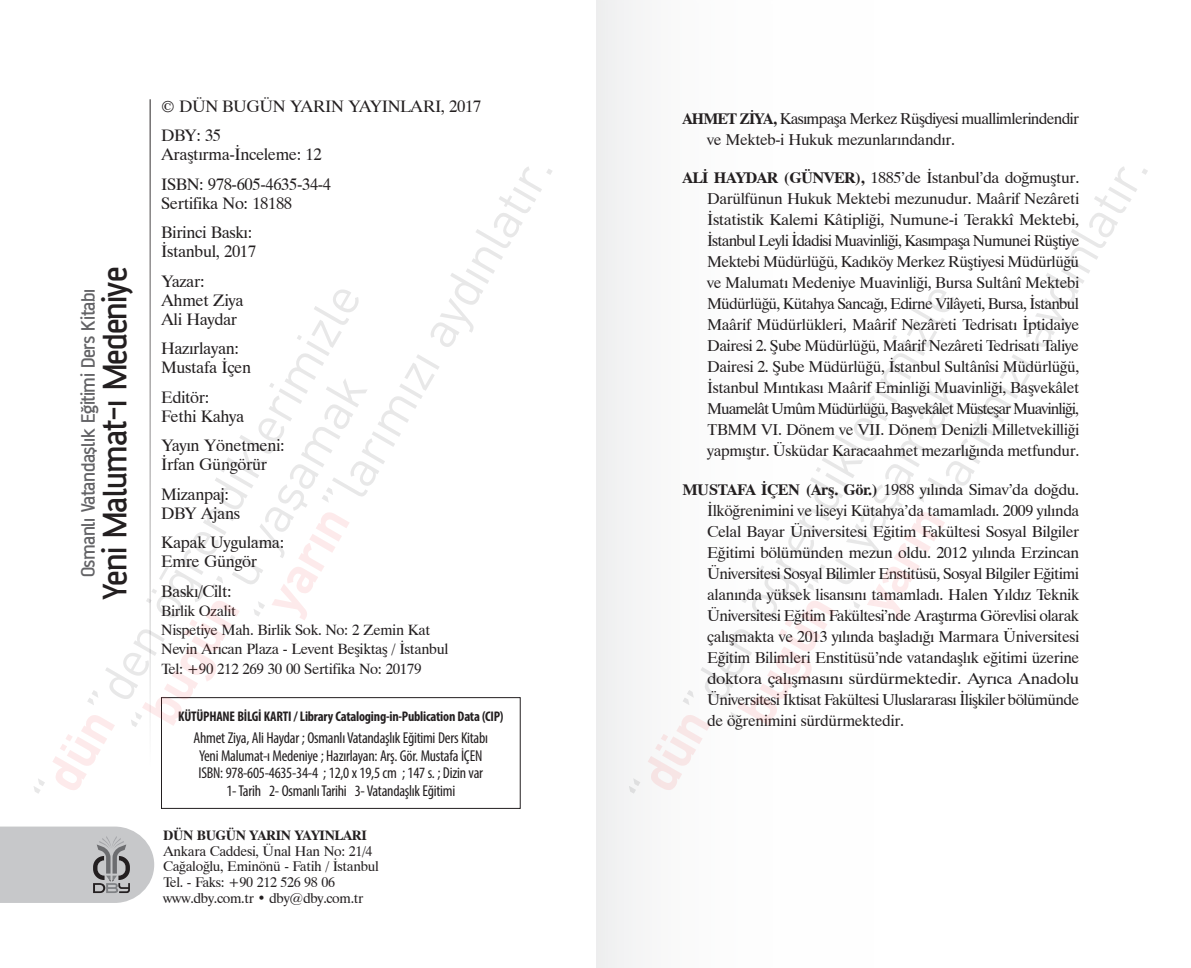
<style>
.page{position:relative;width:1191px;height:968px;background:#fff}
.page>*{position:absolute;margin:0;border:0;box-sizing:border-box;transform-origin:0 0}
.t1{font:500 36.75px "AF Battersea";letter-spacing:-.025em;color:#231f20}
.t2{font:500 21px "AF Battersea";letter-spacing:-.025em;color:#636366}
.t3{font:16.62px/19.2px "DBY";letter-spacing:-.025em;color:#231f20}
.t4{font:15.75px/21px "DBY";letter-spacing:-.025em;color:#231f20;text-align:justify}
.t5{font:condensed 15.75px/17.5px "Myriad Pro";letter-spacing:-.015em;color:#231f20;text-align:center}
.t6{font:15.75px/21px "DBY";letter-spacing:-.045em;color:#231f20}
.t7{font:14.88px/19.2px "DBY";letter-spacing:-.025em;color:#231f20}
.t8{font:14px/15.8px "DBY";letter-spacing:-.025em;color:#231f20}
.t9{font:700 condensed 14px "Myriad Pro";letter-spacing:-.015em;color:#231f20}
.t10{font:700 14px "DBY";letter-spacing:-.025em;color:#231f20}
.s1{font-weight:700}
</style>
<div class="page">
<div style="left:595px;top:0;width:596px;height:967px;background:linear-gradient(to right,#f8f8f8,#fff)"></div>
<hr style="left:150px;top:99px;width:1px;height:667px;background:#231f20">
<svg style="left:0;top:826px;width:154px;height:76px;background:#c1c2c4"></svg>
<div style="left:161px;top:697px;width:359px;height:111px;border:1px solid #231f20"></div>
<svg style="left:368px;top:167px;width:184px;height:319px"></svg>
<svg style="left:131px;top:389px;width:237px;height:338px"></svg>
<svg style="left:87px;top:289px;width:272px;height:416px"></svg>
<svg style="left:53px;top:715px;width:62px;height:75px"></svg>
<svg style="left:34px;top:779px;width:11px;height:14px"></svg>
<svg style="left:917px;top:166px;width:231px;height:336px"></svg>
<svg style="left:726px;top:378px;width:237px;height:349px"></svg>
<svg style="left:682px;top:289px;width:272px;height:416px"></svg>
<svg style="left:647px;top:714px;width:63px;height:76px"></svg>
<svg style="left:629px;top:778px;width:11px;height:15px"></svg>
<h1 class="t1" style="left:96px;top:599px;width:334px;rotate:-90deg">Yeni Malumat-ı Medeniye</h1>
<h2 class="t2" style="left:78px;top:577px;width:290px;rotate:-90deg">Osmanlı Vatandaşlık Eğitimi Ders Kitabı</h2>
<p class="t3" style="left:161px;top:91px;width:321px;line-height:29.2px">© DÜN BUGÜN YARIN YAYINLARI, 2017<br>DBY: 35</p>
<p class="t3" style="left:161px;top:140px;width:171px;line-height:29.2px">Araştırma-İnceleme: 12<br>ISBN: 978-605-4635-34-4</p>
<p class="t3" style="left:161px;top:188px;width:132px;line-height:29.2px">Sertifika No: 18188<br>Birinci Baskı:</p>
<p class="t3" style="left:161px;top:237px;width:96px;line-height:29.2px">İstanbul, 2017<br>Yazar:</p>
<p class="t3" style="left:161px;top:290px;width:84px">Ahmet Ziya<br>Ali Haydar</p>
<p class="t3" style="left:161px;top:338px;width:91px">Hazırlayan:<br>Mustafa İçen</p>
<p class="t3" style="left:161px;top:387px;width:85px">Editör:<br>Fethi Kahya</p>
<p class="t3" style="left:161px;top:435px;width:125px">Yayın Yönetmeni:<br>İrfan Güngörür</p>
<p class="t3" style="left:161px;top:484px;width:80px">Mizanpaj:<br>DBY Ajans</p>
<p class="t3" style="left:161px;top:532px;width:124px">Kapak Uygulama:<br>Emre Güngör</p>
<p class="t3" style="left:161px;top:581px;width:72px">Baskı/Cilt:</p>
<p class="t7" style="left:161px;top:600px;width:289px">Birlik Ozalit<br>Nispetiye Mah. Birlik Sok. No: 2 Zemin Kat Nevin Arıcan Plaza - Levent Beşiktaş / İstanbul Tel: +90 212 269 30 00 Sertifika No: 20179</p>
<p class="t9" style="left:178px;top:707px;width:327px">KÜTÜPHANE BİLGİ KARTI / Library Cataloging-in-Publication Data (CIP)</p>
<p class="t5" style="left:193px;top:729px;width:296px">Ahmet Ziya, Ali Haydar ; Osmanlı Vatandaşlık Eğitimi Ders Kitabı Yeni Malumat-ı Medeniye ; Hazırlayan: Arş. Gör. Mustafa İÇEN ISBN: 978-605-4635-34-4 ; 12,0 x 19,5 cm ; 147 s. ; Dizin var 1- Tarih 2- Osmanlı Tarihi 3- Vatandaşlık Eğitimi</p>
<p class="t10" style="left:163px;top:826px;width:205px">DÜN BUGÜN YARIN YAYINLARI</p>
<p class="t8" style="left:163px;top:842px;width:217px">Ankara Caddesi, Ünal Han No: 21/4<br>Cağaloğlu, Eminönü - Fatih / İstanbul Tel. - Faks: +90 212 526 98 06 www.dby.com.tr • dby@dby.com.tr</p>
<p class="t6" style="left:707px;top:108px;width:373px;text-indent:-25px"><span class="s1">AHMET ZİYA,</span> Kasımpaşa Merkez Rüşdiyesi muallimlerindendir ve Mekteb-i Hukuk mezunlarındandır.</p>
<p class="t4" style="left:707px;top:167px;width:374px;text-indent:-25px"><span class="s1">ALİ HAYDAR (GÜNVER),</span> 1885’de İstanbul’da doğmuştur.<br>Darülfünun Hukuk Mektebi mezunudur. Maârif Nezâreti İstatistik Kalemi Kâtipliği, Numune-i Terakkî Mektebi, İstanbul Leyli İdadisi Muavinliği, Kasımpaşa Numunei Rüştiye Mektebi Müdürlüğü, Kadıköy Merkez Rüştiyesi Müdürlüğü ve Malumatı Medeniye Muavinliği, Bursa Sultânî Mektebi Müdürlüğü, Kütahya Sancağı, Edirne Vilâyeti, Bursa, İstanbul Maârif Müdürlükleri, Maârif Nezâreti Tedrisatı İptidaiye Dairesi 2. Şube Müdürlüğü, Maârif Nezâreti Tedrisatı Taliye Dairesi 2. Şube Müdürlüğü, İstanbul Sultânîsi Müdürlüğü, İstanbul Mıntıkası Maârif Eminliği Muavinliği, Başvekâlet Muamelât Umûm Müdürlüğü, Başvekâlet Müsteşar Muavinliği, TBMM VI. Dönem ve VII. Dönem Denizli Milletvekilliği yapmıştır. Üsküdar Karacaahmet mezarlığında metfundur.</p>
<p class="t4" style="left:707px;top:478px;width:374px;text-indent:-25px"><span class="s1">MUSTAFA İÇEN (Arş. Gör.)</span> 1988 yılında Simav’da doğdu.<br>İlköğrenimini ve liseyi Kütahya’da tamamladı. 2009 yılında Celal Bayar Üniversitesi Eğitim Fakültesi Sosyal Bilgiler Eğitimi bölümünden mezun oldu. 2012 yılında Erzincan Üniversitesi Sosyal Bilimler Enstitüsü, Sosyal Bilgiler Eğitimi alanında yüksek lisansını tamamladı. Halen Yıldız Teknik Üniversitesi Eğitim Fakültesi’nde Araştırma Görevlisi olarak çalışmakta ve 2013 yılında başladığı Marmara Üniversitesi Eğitim Bilimleri Enstitüsü’nde vatandaşlık eğitimi üzerine doktora çalışmasını sürdürmektedir. Ayrıca Anadolu Üniversitesi İktisat Fakültesi Uluslararası İlişkiler bölümünde de öğrenimini sürdürmektedir.</p>
</div>
